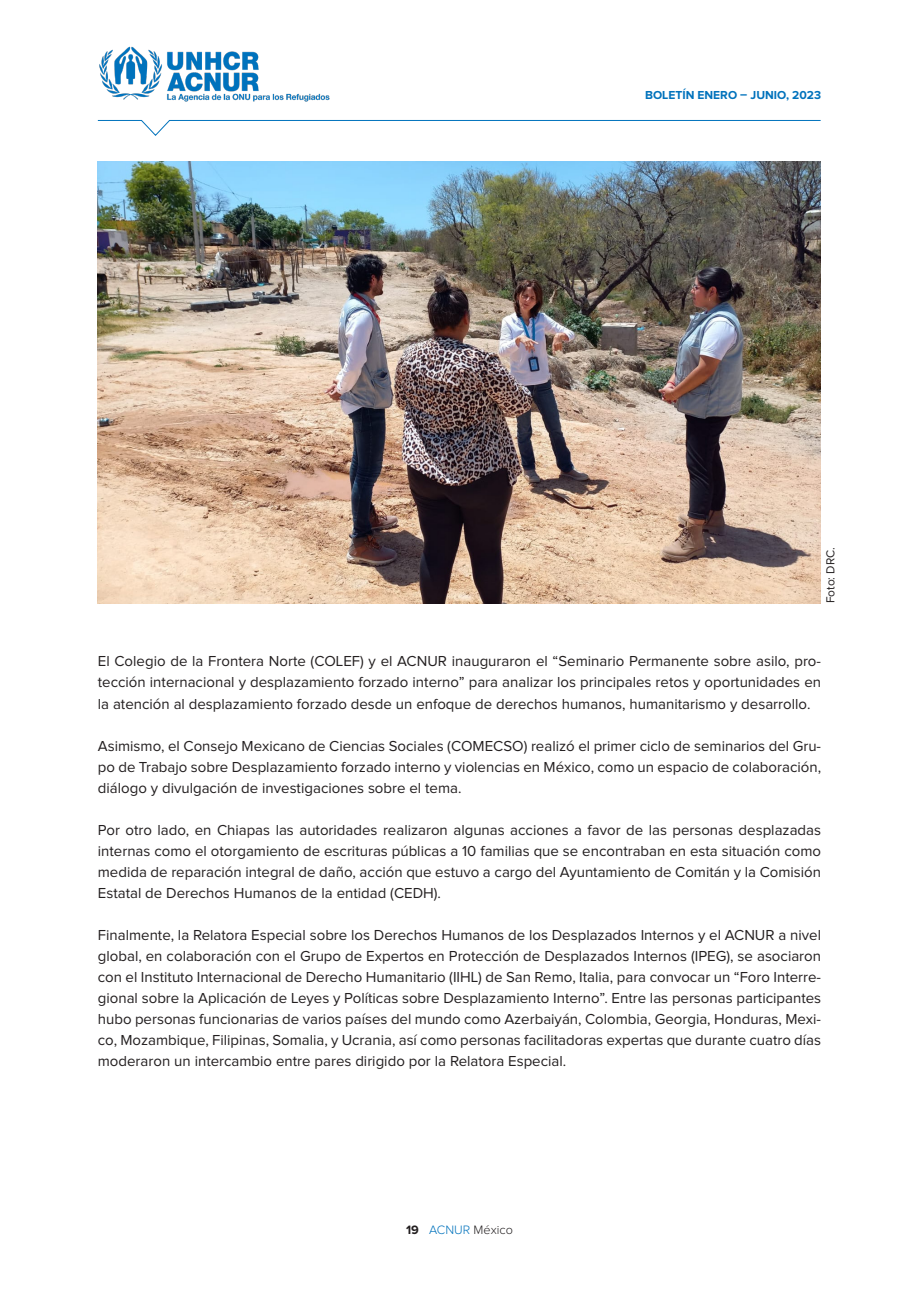
<style>
.page{position:relative;width:919px;height:1289px;background:#fff}
.page>*{position:absolute;margin:0;border:0;box-sizing:border-box;transform-origin:0 0}
._3__Texto{font:15px/21px "Proxima Nova";color:#231f20;text-align:justify}
.t1{font:300 12.6px "Proxima Nova";color:#231f20}
.t2{font:700 12px "Proxima Nova";color:#0072bc}
._3__Texto-2{font:12px "Proxima Nova";color:#231f20}
.s1{font-weight:700}
.s2{color:#0072bc}
</style>
<div class="page">
<img style="left:99px;top:46px;width:231px;height:56px">
<svg style="left:97px;top:120px;width:724px;height:16px"></svg>
<img style="left:98px;top:162px;width:722px;height:441px">
<p class="t2" style="left:645px;top:89px;width:177px">BOLETÍN ENERO – JUNIO, 2023</p>
<p class="_3__Texto-2" style="left:825px;top:603px;width:58px;rotate:-90deg">Foto: DRC.</p>
<p class="_3__Texto" style="left:98px;top:651px;width:724px">El Colegio de la Frontera Norte (COLEF) y el ACNUR inauguraron el “Seminario Permanente sobre asilo, pro&shy;tección internacional y desplazamiento forzado interno” para analizar los principales retos y oportunidades en la atención al desplazamiento forzado desde un enfoque de derechos humanos, humanitarismo y desarrollo.</p>
<p class="_3__Texto" style="left:98px;top:735px;width:724px">Asimismo, el Consejo Mexicano de Ciencias Sociales (COMECSO) realizó el primer ciclo de seminarios del Gru&shy;po de Trabajo sobre Desplazamiento forzado interno y violencias en México, como un espacio de colaboración, diálogo y divulgación de investigaciones sobre el tema.</p>
<p class="_3__Texto" style="left:98px;top:819px;width:724px">Por otro lado, en Chiapas las autoridades realizaron algunas acciones a favor de las personas desplazadas internas como el otorgamiento de escrituras públicas a 10 familias que se encontraban en esta situación como medida de reparación integral de daño, acción que estuvo a cargo del Ayuntamiento de Comitán y la Comisión Estatal de Derechos Humanos de la entidad (CEDH).</p>
<p class="_3__Texto" style="left:98px;top:924px;width:724px">Finalmente, la Relatora Especial sobre los Derechos Humanos de los Desplazados Internos y el ACNUR a nivel global, en colaboración con el Grupo de Expertos en Protección de Desplazados Internos (IPEG), se asociaron con el Instituto Internacional de Derecho Humanitario (IIHL) de San Remo, Italia, para convocar un “Foro Interre&shy;gional sobre la Aplicación de Leyes y Políticas sobre Desplazamiento Interno”. Entre las personas participantes hubo personas funcionarias de varios países del mundo como Azerbaiyán, Colombia, Georgia, Honduras, Mexi&shy;co, Mozambique, Filipinas, Somalia, y Ucrania, así como personas facilitadoras expertas que durante cuatro días moderaron un intercambio entre pares dirigido por la Relatora Especial.</p>
<p class="t1" style="left:406px;top:1223px;width:108px"><span class="s1">19</span> <span class="s2">ACNUR</span> México</p>
</div>
